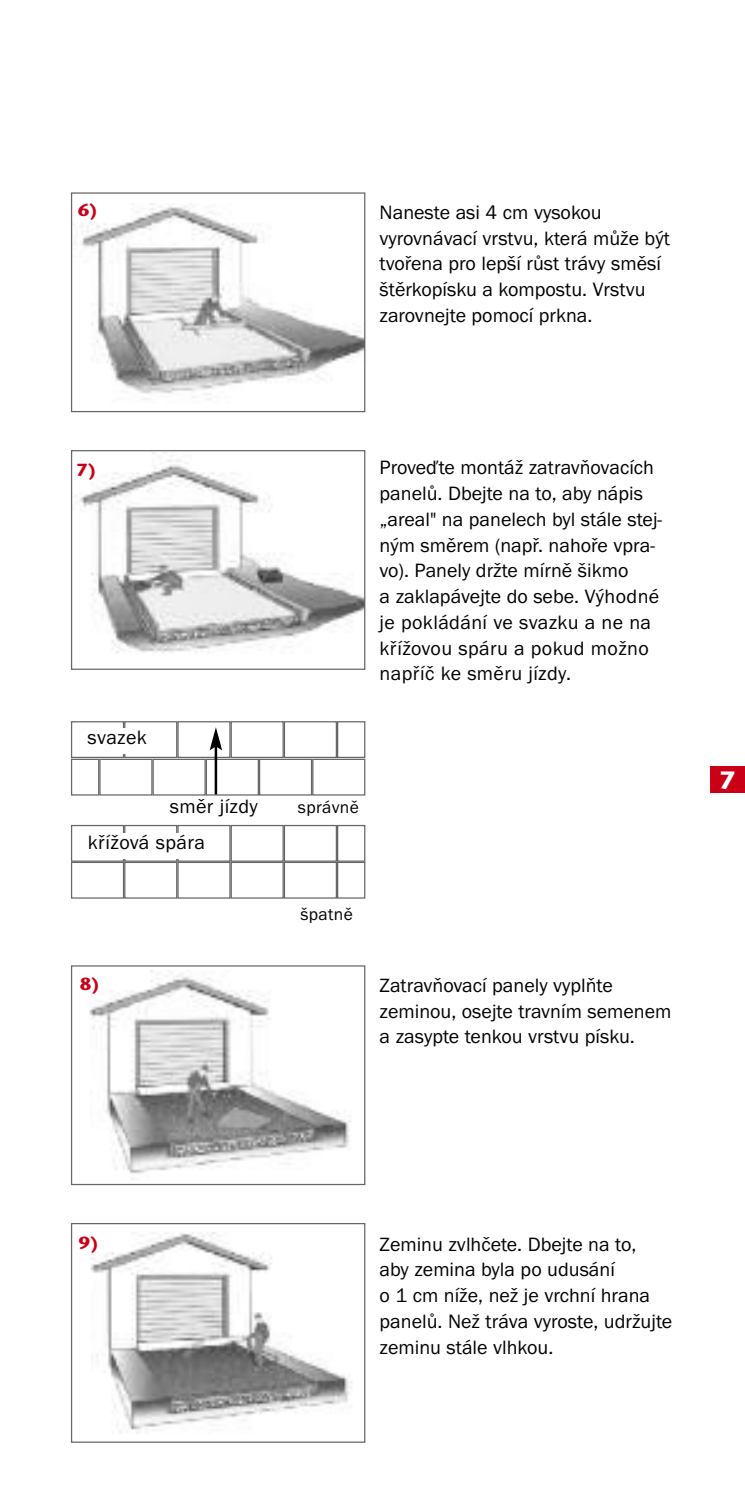
<style>
.page{position:relative;width:745px;height:1489px;background:#fff}
.page>*{position:absolute;margin:0;border:0;box-sizing:border-box;transform-origin:0 0}
.t1{font:700 25px "Stone Sans CE";color:#fff}
.t2{font:20px/25.8px "Franklin Gothic Itc TCE";color:#000}
.t3{font:20px/36.2px "Franklin Gothic Itc TCE";letter-spacing:.02em;color:#000}
.t4{font:17.5px "Franklin Gothic Itc TCE";letter-spacing:.02em;color:#000}
.t5{font:700 17.5px "Stone Sans CE";color:#ca0016}
</style>
<div class="page">
<div style="left:709px;top:765px;width:35px;height:27px;background:#ca0016"></div>
<img style="left:74px;top:452px;width:289px;height:201px">
<div style="left:71px;top:450px;width:294px;height:219px;border:1px solid #666"></div>
<img style="left:89px;top:970px;width:262px;height:209px">
<div style="left:71px;top:965px;width:294px;height:219px;border:1px solid #666"></div>
<img style="left:73px;top:203px;width:290px;height:197px">
<div style="left:71px;top:192px;width:294px;height:220px;border:1px solid #666"></div>
<img style="left:90px;top:1232px;width:262px;height:202px">
<div style="left:71px;top:1222px;width:294px;height:220px;border:1px solid #666"></div>
<div style="left:71px;top:721px;width:53px;height:37px;border:1px solid #666"></div>
<div style="left:124px;top:721px;width:53px;height:37px;border:1px solid #666"></div>
<div style="left:177px;top:721px;width:53px;height:37px;border:1px solid #666"></div>
<div style="left:230px;top:721px;width:53px;height:37px;border:1px solid #666"></div>
<div style="left:283px;top:721px;width:54px;height:37px;border:1px solid #666"></div>
<div style="left:337px;top:721px;width:28px;height:37px;border:1px solid #666"></div>
<div style="left:71px;top:824px;width:53px;height:37px;border:1px solid #666"></div>
<div style="left:124px;top:824px;width:53px;height:37px;border:1px solid #666"></div>
<div style="left:177px;top:824px;width:53px;height:37px;border:1px solid #666"></div>
<div style="left:230px;top:824px;width:53px;height:37px;border:1px solid #666"></div>
<div style="left:283px;top:824px;width:54px;height:37px;border:1px solid #666"></div>
<div style="left:337px;top:824px;width:28px;height:37px;border:1px solid #666"></div>
<div style="left:71px;top:861px;width:53px;height:37px;border:1px solid #666"></div>
<div style="left:124px;top:861px;width:53px;height:37px;border:1px solid #666"></div>
<div style="left:177px;top:861px;width:53px;height:37px;border:1px solid #666"></div>
<div style="left:230px;top:861px;width:53px;height:37px;border:1px solid #666"></div>
<div style="left:283px;top:861px;width:54px;height:37px;border:1px solid #666"></div>
<div style="left:337px;top:861px;width:28px;height:37px;border:1px solid #666"></div>
<div style="left:71px;top:758px;width:28px;height:37px;border:1px solid #666"></div>
<div style="left:99px;top:758px;width:53px;height:37px;border:1px solid #666"></div>
<div style="left:152px;top:758px;width:54px;height:37px;border:1px solid #666"></div>
<div style="left:206px;top:758px;width:53px;height:37px;border:1px solid #666"></div>
<div style="left:259px;top:758px;width:53px;height:37px;border:1px solid #666"></div>
<div style="left:312px;top:758px;width:53px;height:37px;border:1px solid #666"></div>
<div style="left:77px;top:728px;width:80px;height:25px;background:#fff"></div>
<div style="left:77px;top:833px;width:138px;height:25px;background:#fff"></div>
<hr style="left:214px;top:746px;width:3px;height:48px;background:#000">
<svg style="left:209px;top:727px;width:13px;height:23px"></svg>
<p class="t5" style="left:78px;top:203px;width:21px">6)</p>
<p class="t2" style="left:379px;top:199px;width:291px">Naneste asi 4 cm vysokou vyrovnávací vrstvu, která může být tvořena pro lepší růst trávy směsí štěrkopísku a kompostu. Vrstvu zarovnejte pomocí prkna.</p>
<p class="t5" style="left:77px;top:462px;width:21px">7)</p>
<p class="t2" style="left:87px;top:724px;width:61px">svazek</p>
<p class="t2" style="left:379px;top:454px;width:284px">Proveďte montáž zatravňovacích panelů. Dbejte na to, aby nápis „areal" na panelech byl stále stej&shy;ným směrem (např. nahoře vpra&shy;vo). Panely držte mírně šikmo<br>a zaklapávejte do sebe. Výhodné je pokládání ve svazku a ne na křížovou spáru a pokud možno napříč ke směru jízdy.</p>
<p class="t3" style="left:88px;top:788px;width:171px;text-indent:82px">směr jízdy křížová spára</p>
<p class="t4" style="left:298px;top:798px;width:62px">správně</p>
<p class="t5" style="left:80px;top:976px;width:21px">8)</p>
<p class="t4" style="left:300px;top:904px;width:54px">špatně</p>
<p class="t2" style="left:379px;top:972px;width:293px">Zatravňovací panely vyplňte zeminou, osejte travním semenem a zasypte tenkou vrstvu písku.</p>
<p class="t1" style="left:719px;top:770px;width:17px">7</p>
<p class="t5" style="left:79px;top:1235px;width:21px">9)</p>
<p class="t2" style="left:379px;top:1230px;width:294px">Zeminu zvlhčete. Dbejte na to,<br>aby zemina byla po udusání<br>o 1 cm níže, než je vrchní hrana panelů. Než tráva vyroste, udržujte zeminu stále vlhkou.</p>
</div>
